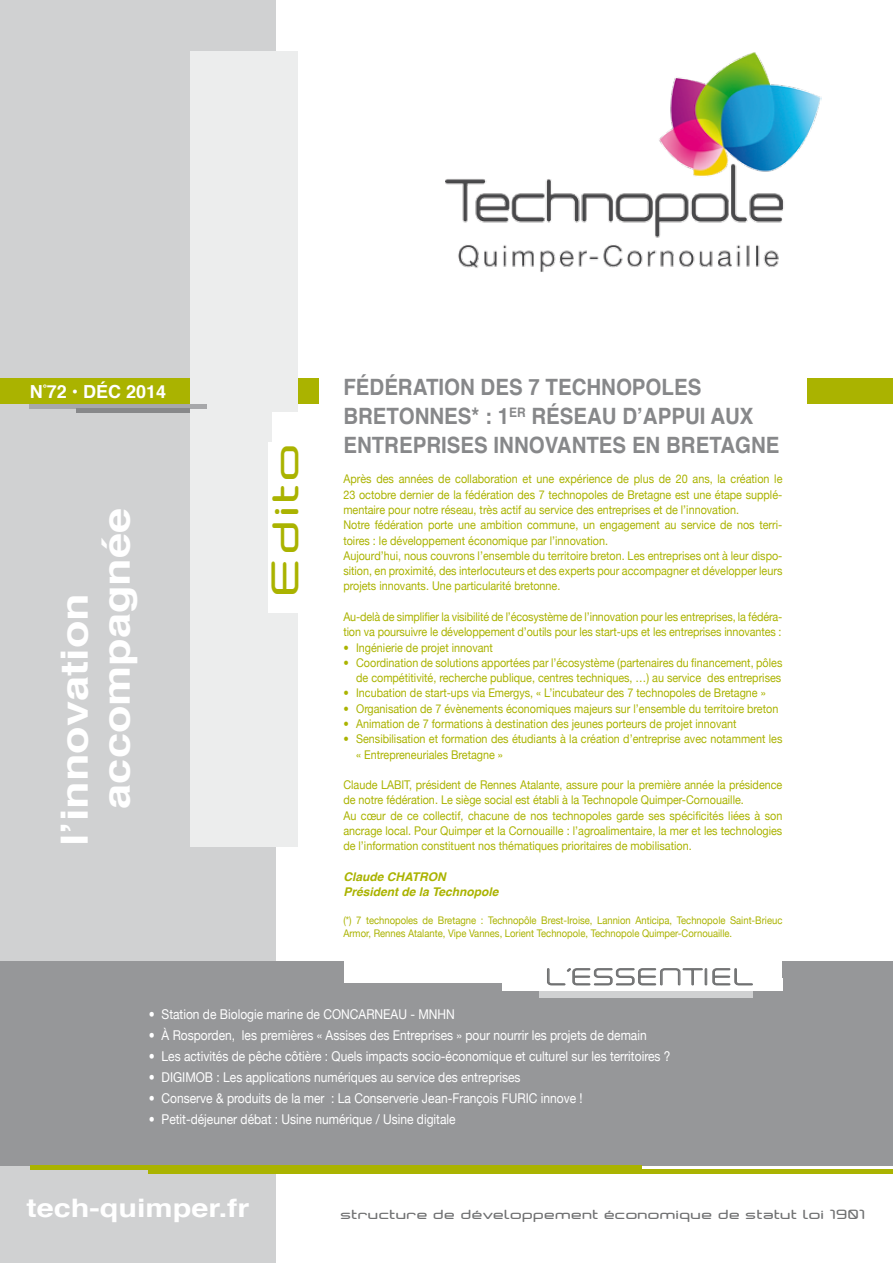
<style>
.page{position:relative;width:893px;height:1263px;background:#fff}
.page>*{position:absolute;margin:0;border:0;box-sizing:border-box;transform-origin:0 0}
.t1{font:700 37.65px/42px "Helvetica";color:#fff;scale:1.2 1}
.t2{font:500 33.6px "Neogrey";letter-spacing:.07em;color:#aab300;scale:1.43 1}
.t3{font:700 25.5px "Helvetica";color:#fff;scale:1.2 1}
.t4{font:700 22.5px/28.8px "Helvetica";color:#87888a;scale:.91 1}
.t5{font:20.4px "Neogrey";letter-spacing:.09em;color:#707172;scale:1.25 1}
.t6{font:700 18px "Helvetica";color:#fff}
.t7{font:13.5px "Helvetica Neue";color:#fff;scale:.89 1}
.t8{font:12px/15.3px "Helvetica Neue";color:#aab300;scale:.9 1}
.t9{font:500 12px "Neogrey";letter-spacing:.025em;color:#707172;scale:1.25 1}
.t10{font:italic 700 12px/15.3px "Helvetica";color:#aab300}
.t11{font:10.5px/13.8px "Helvetica Neue";color:#aab300;scale:.9 1}
</style>
<div class="page">
<div style="left:0;top:0;width:276px;height:1263px;background:#d0d1d2"></div>
<div style="left:0;top:961px;width:893px;height:204px;background:#969799"></div>
<div style="left:0;top:378px;width:319px;height:26px;background:#aab300"></div>
<div style="left:808px;top:378px;width:85px;height:26px;background:#aab300"></div>
<div style="left:190px;top:51px;width:108px;height:795px;background:#eceded"></div>
<hr style="left:30px;top:404px;width:177px;height:4px;background:#a7a8aa">
<hr style="left:30px;top:1165px;width:612px;height:4px;background:#aab300">
<div style="left:149px;top:1169px;width:744px;height:5px;background:#aab300"></div>
<hr style="left:77px;top:408px;width:113px;height:4px;background:#87888a">
<div style="left:272px;top:412px;width:28px;height:201px;background:#fff"></div>
<div style="left:268px;top:442px;width:8px;height:171px;background:#fff"></div>
<div style="left:344px;top:957px;width:438px;height:25px;background:#fff"></div>
<div style="left:502px;top:978px;width:280px;height:13px;background:#fff"></div>
<div style="left:540px;top:991px;width:213px;height:6px;background:#d0d1d2"></div>
<svg style="left:547px;top:968px;width:160px;height:17px"></svg>
<svg style="left:713px;top:968px;width:40px;height:17px"></svg>
<img style="left:445px;top:52px;width:376px;height:220px">
<h3 class="t6" style="left:30px;top:377px;width:138px">N<sup>°</sup>72 • DÉC 2014</h3>
<h3 class="t4" style="left:343px;top:373px;width:481px">FÉDÉRATION DES 7 TECHNOPOLES<br>BRETONNES* : 1<sup>ER</sup> RÉSEAU D’APPUI AUX<br>ENTREPRISES INNOVANTES EN BRETAGNE</h3>
<p class="t8" style="left:343px;top:471px;width:489px">Après des années de collaboration et une expérience de plus de 20 ans, la création le 23 octobre dernier de la fédération des 7 technopoles de Bretagne est une étape supplé&shy;mentaire pour notre réseau, très actif au service des entreprises et de l’innovation.<br>Notre fédération porte une ambition commune, un engagement au service de nos terri&shy;toires : le développement économique par l’innovation.<br>Aujourd’hui, nous couvrons l’ensemble du territoire breton. Les entreprises ont à leur dispo&shy;sition, en proximité, des interlocuteurs et des experts pour accompagner et développer leurs projets innovants. Une particularité bretonne.</p>
<p class="t8" style="left:343px;top:609px;width:489px">Au-delà de simplifier la visibilité de l’écosystème de l’innovation pour les entreprises, la fédéra&shy;tion va poursuivre le développement d’outils pour les start-ups et les entreprises innovantes :</p>
<p class="t8" style="left:343px;top:639px;width:168px">• Ingénierie de projet innovant</p>
<p class="t8" style="left:343px;top:655px;width:489px;text-align:right">• Coordination de solutions apportées par l’écosystème (partenaires du financement, pôles de compétitivité, recherche publique, centres techniques, …) au service des entreprises</p>
<p class="t8" style="left:343px;top:685px;width:471px">• Incubation de start-ups via Emergys, « L’incubateur des 7 technopoles de Bretagne »</p>
<p class="t8" style="left:343px;top:701px;width:485px">• Organisation de 7 évènements économiques majeurs sur l’ensemble du territoire breton</p>
<p class="t8" style="left:343px;top:716px;width:438px">• Animation de 7 formations à destination des jeunes porteurs de projet innovant</p>
<p class="t8" style="left:356px;top:731px;width:475px;text-indent:-13px">• Sensibilisation et formation des étudiants à la création d’entreprise avec notamment les « Entrepreneuriales Bretagne »</p>
<p class="t8" style="left:343px;top:777px;width:489px">Claude LABIT, président de Rennes Atalante, assure pour la première année la présidence de notre fédération. Le siège social est établi à la Technopole Quimper-Cornouaille.<br>Au cœur de ce collectif, chacune de nos technopoles garde ses spécificités liées à son ancrage local. Pour Quimper et la Cornouaille : l’agroalimentaire, la mer et les technologies de l’information constituent nos thématiques prioritaires de mobilisation.</p>
<p class="t10" style="left:343px;top:869px;width:157px">Claude CHATRON<br>Président de la Technopole</p>
<p class="t11" style="left:343px;top:913px;width:489px">(*) 7 technopoles de Bretagne : Technopôle Brest-Iroise, Lannion Anticipa, Technopole Saint-Brieuc<br>Armor, Rennes Atalante, Vipe Vannes, Lorient Technopole, Technopole Quimper-Cornouaille.</p>
<h2 class="t2" style="left:264px;top:594px;width:108px;rotate:-90deg">Edito</h2>
<h1 class="t1" style="left:54px;top:809px;width:252px;text-indent:-38px;rotate:-90deg">l’innovation accompagnée</h1>
<h3 class="t5" style="left:547px;top:964px;width:166px">L’ESSENTIEL</h3>
<p class="t7" style="left:149px;top:1006px;width:345px">• Station de Biologie marine de CONCARNEAU - MNHN</p>
<p class="t7" style="left:149px;top:1027px;width:561px">• À Rosporden, les premières « Assises des Entreprises » pour nourrir les projets de demain</p>
<p class="t7" style="left:149px;top:1048px;width:588px">• Les activités de pêche côtière : Quels impacts socio-économique et culturel sur les territoires ?</p>
<p class="t7" style="left:149px;top:1069px;width:419px">• DIGIMOB : Les applications numériques au service des entreprises</p>
<p class="t7" style="left:149px;top:1090px;width:489px">• Conserve &amp; produits de la mer : La Conserverie Jean-François FURIC innove !</p>
<p class="t7" style="left:149px;top:1111px;width:346px">• Petit-déjeuner débat : Usine numérique / Usine digitale</p>
<h3 class="t3" style="left:27px;top:1188px;width:187px">tech-quimper.fr</h3>
<p class="t9" style="left:341px;top:1206px;width:421px">structure de développement économique de statut loi 1901</p>
</div>
